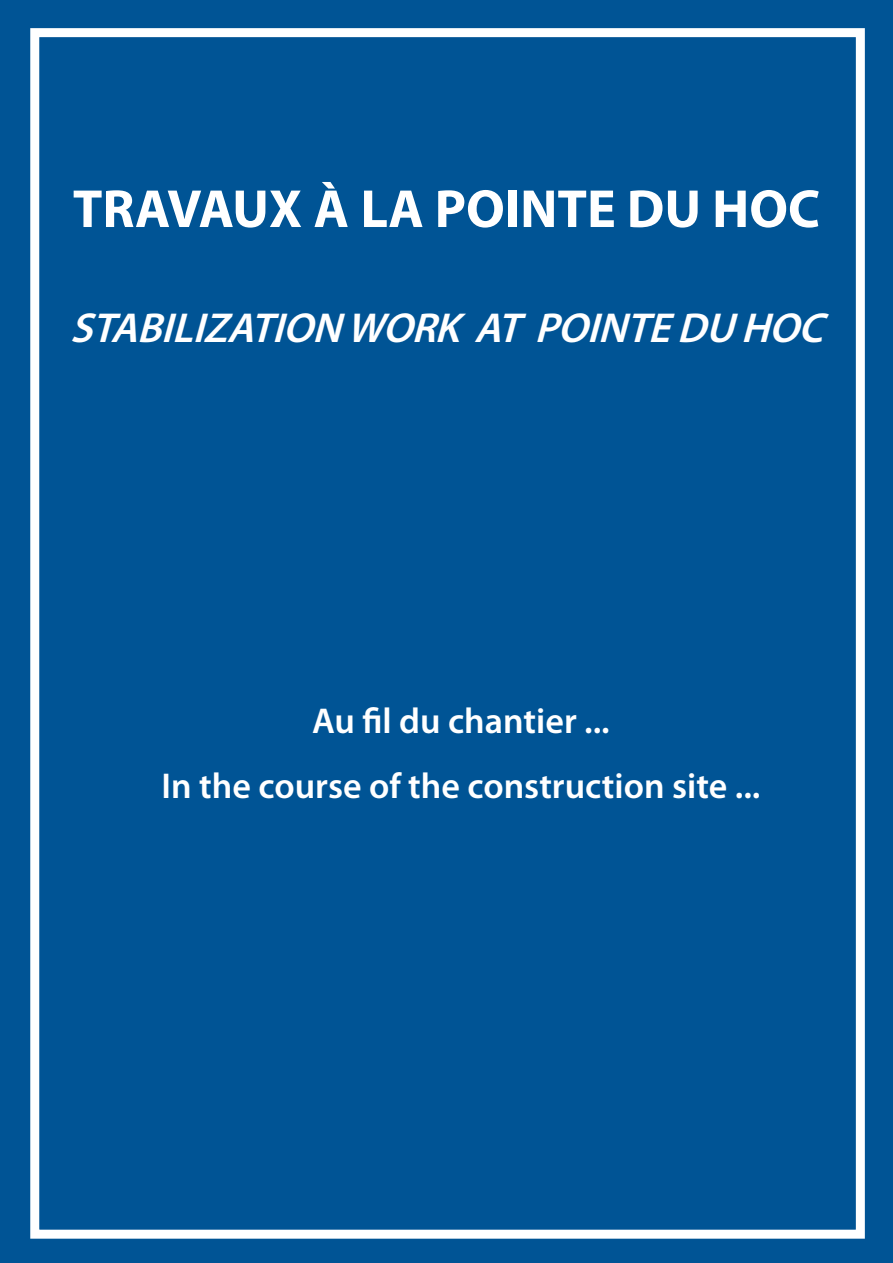
<style>
.page{position:relative;width:893px;height:1263px;background:#fff}
.page>*{position:absolute;margin:0;border:0;box-sizing:border-box;transform-origin:0 0}
.t1{font:700 54px "Myriad Pro";color:#fff}
.t2{font:italic 600 42px "Myriad Pro";color:#fff}
.t3{font:600 36px "Myriad Pro";color:#fff}
</style>
<div class="page">
<div style="left:0;top:934px;width:893px;height:329px;background:#005495"></div>
<div style="left:0;top:244px;width:893px;height:690px;background:#005495"></div>
<div style="left:0;top:0;width:893px;height:244px;background:#005495"></div>
<div style="left:30px;top:28px;width:835px;height:1211px;border:9px solid #fff"></div>
<p class="t1" style="left:73px;top:174px;width:749px">TRAVAUX À LA POINTE DU HOC</p>
<p class="t2" style="left:70px;top:301px;width:768px">STABILIZATION WORKATPOINTEDU HOC</p>
<p class="t3" style="left:312px;top:698px;width:299px">Au fil du chantier ...</p>
<p class="t3" style="left:162px;top:762px;width:600px">In the course of the construction site ...</p>
</div>
